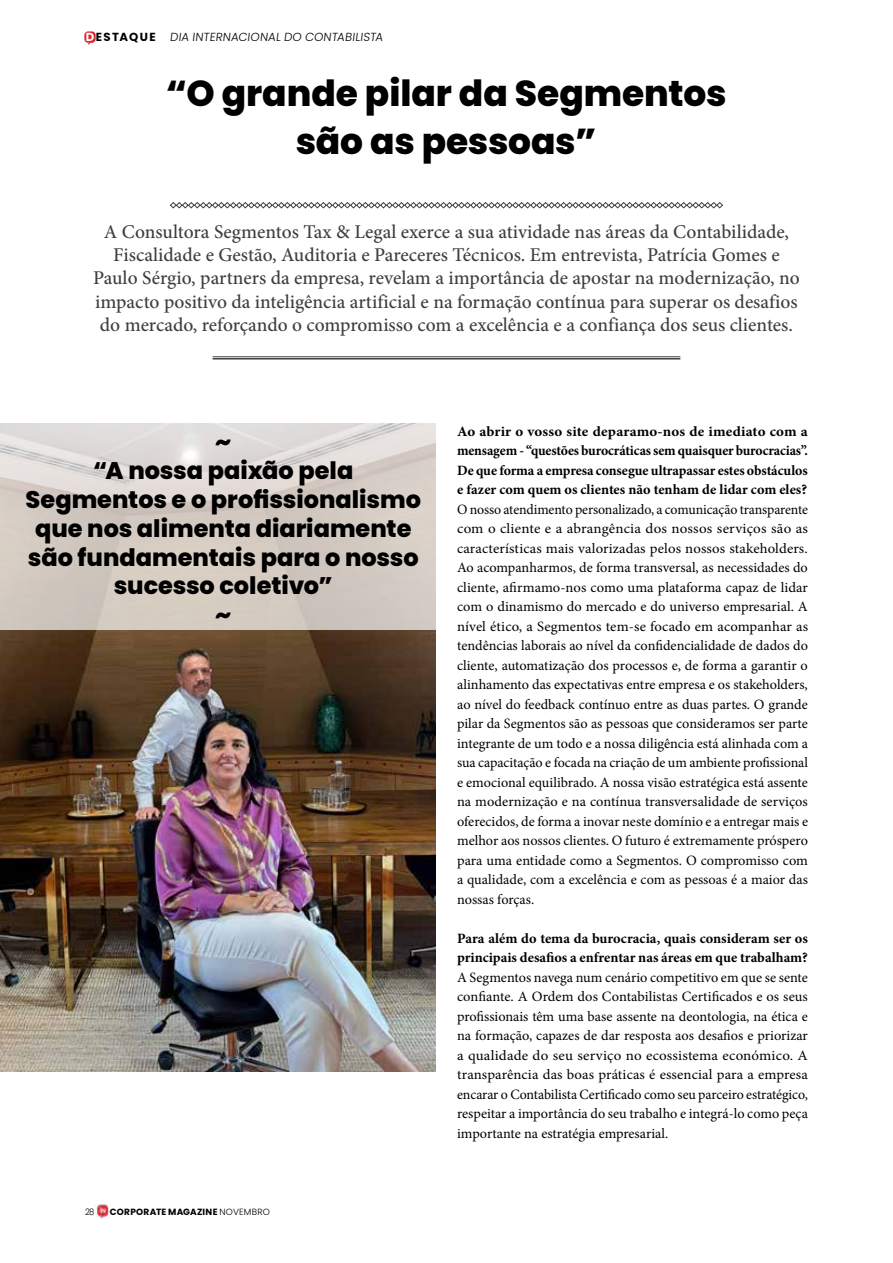
<style>
.page{position:relative;width:893px;height:1263px;background:#fff}
.page>*{position:absolute;margin:0;border:0;box-sizing:border-box;transform-origin:0 0}
.t1{font:800 36px/48px "Poppins";color:#000;text-align:center}
.t2{font:800 24px/28.8px "Poppins";color:#000;text-align:center}
.t3{font:500 19.5px/23.2px "Minion Pro";color:#3f3f3e;text-align:center}
.t4{font:14.25px/19.5px "Minion Pro";color:#000;text-align:justify}
.t5{font:700 14.25px/19.5px "Minion Pro";color:#000;text-align:justify;scale:1.05 1}
.t6{font:700 14.25px/19.5px "Minion Pro";color:#000}
.t7{font:300 11.7px "Poppins";color:#000}
.t8{font:700 9px "Poppins";letter-spacing:.025em;color:#000}
.t9{font:300 9px "Poppins";color:#000;scale:.93 1}
.s1{font-weight:700;color:#fff}
.s2{font-weight:700}
.s3{font-weight:300}
</style>
<div class="page">
<img style="left:95px;top:1204px;width:15px;height:14px">
<svg style="left:84px;top:31px;width:12px;height:14px"></svg>
<svg style="left:170px;top:202px;width:553px;height:7px"></svg>
<hr style="left:213px;top:356px;width:467px;height:1px;background:#3f3f3e">
<hr style="left:213px;top:358px;width:467px;height:1px;background:#3f3f3e">
<img style="left:0;top:630px;width:436px;height:441px">
<svg style="left:0;top:423px;width:436px;height:207px;background:#d6cec7"></svg>
<p class="t7" style="left:86px;top:30px;width:114px"><span class="s1">D</span><span class="s2">ESTAQUE</span> DIA INTERNAC</p>
<p class="t7" style="left:247px;top:30px;width:21px">IONAL</p>
<p class="t7" style="left:284px;top:30px;width:87px">DO CONTABILISTA</p>
<h1 class="t1" style="left:166px;top:69px;width:562px">“O grande pilar da Segmentos são as pessoas”</h1>
<p class="t3" style="left:93px;top:220px;width:708px">A Consultora Segmentos Tax &amp; Legal exerce a sua atividade nas áreas da Contabilidade, Fiscalidade e Gestão, Auditoria e Pareceres Técnicos. Em entrevista, Patrícia Gomes e Paulo Sérgio, partners da empresa, revelam a importância de apostar na modernização, no impacto positivo da inteligência artificial e na formação contínua para superar os desafios do mercado, reforçando o compromisso com a excelência e a confiança dos seus clientes.</p>
<h2 class="t2" style="left:26px;top:428px;width:397px">~<br>“A nossa paixão pela<br>Segmentos e o profissionalismo que nos alimenta diariamente são fundamentais para o nosso sucesso coletivo”<br>~</h2>
<p class="t9" style="left:85px;top:1206px;width:12px">28</p>
<p class="t8" style="left:110px;top:1206px;width:162px">CORPORATE MAGAZINE <span class="s3">NOVEMBRO</span></p>
<p class="t5" style="left:457px;top:421px;width:336px">Ao abrir o vosso site deparamo-nos de imediato com a mensagem - “questões burocráticas sem quaisquer burocracias”.<br>De que forma a empresa consegue ultrapassar estes obstáculos e fazer com quem os clientes não tenham de lidar com eles?</p>
<p class="t4" style="left:457px;top:499px;width:352px">O nosso atendimento personalizado, a comunicação transparente com o cliente e a abrangência dos nossos serviços são as características mais valorizadas pelos nossos stakeholders.<br>Ao acompanharmos, de forma transversal, as necessidades do cliente, afirmamo-nos como uma plataforma capaz de lidar com o dinamismo do mercado e do universo empresarial. A nível ético, a Segmentos tem-se focado em acompanhar as tendências laborais ao nível da confidencialidade de dados do cliente, automatização dos processos e, de forma a garantir o alinhamento das expectativas entre empresa e os stakeholders, ao nível do feedback contínuo entre as duas partes. O grande pilar da Segmentos são as pessoas que consideramos ser parte integrante de um todo e a nossa diligência está alinhada com a sua capacitação e focada na criação de um ambiente profissional e emocional equilibrado. A nossa visão estratégica está assente na modernização e na contínua transversalidade de serviços oferecidos, de forma a inovar neste domínio e a entregar mais e melhor aos nossos clientes. O futuro é extremamente próspero para uma entidade como a Segmentos. O compromisso com a qualidade, com a excelência e com as pessoas é a maior das nossas forças.</p>
<p class="t6" style="left:457px;top:928px;width:352px">Para além do tema da burocracia, quais consideram ser os principais desafios a enfrentar nas áreas em que trabalham?</p>
<p class="t4" style="left:457px;top:967px;width:352px">A Segmentos navega num cenário competitivo em que se sente confiante. A Ordem dos Contabilistas Certificados e os seus profissionais têm uma base assente na deontologia, na ética e na formação, capazes de dar resposta aos desafios e priorizar a qualidade do seu serviço no ecossistema económico. A transparência das boas práticas é essencial para a empresa encarar o Contabilista Certificado como seu parceiro estratégico, respeitar a importância do seu trabalho e integrá-lo como peça importante na estratégia empresarial.</p>
</div>
